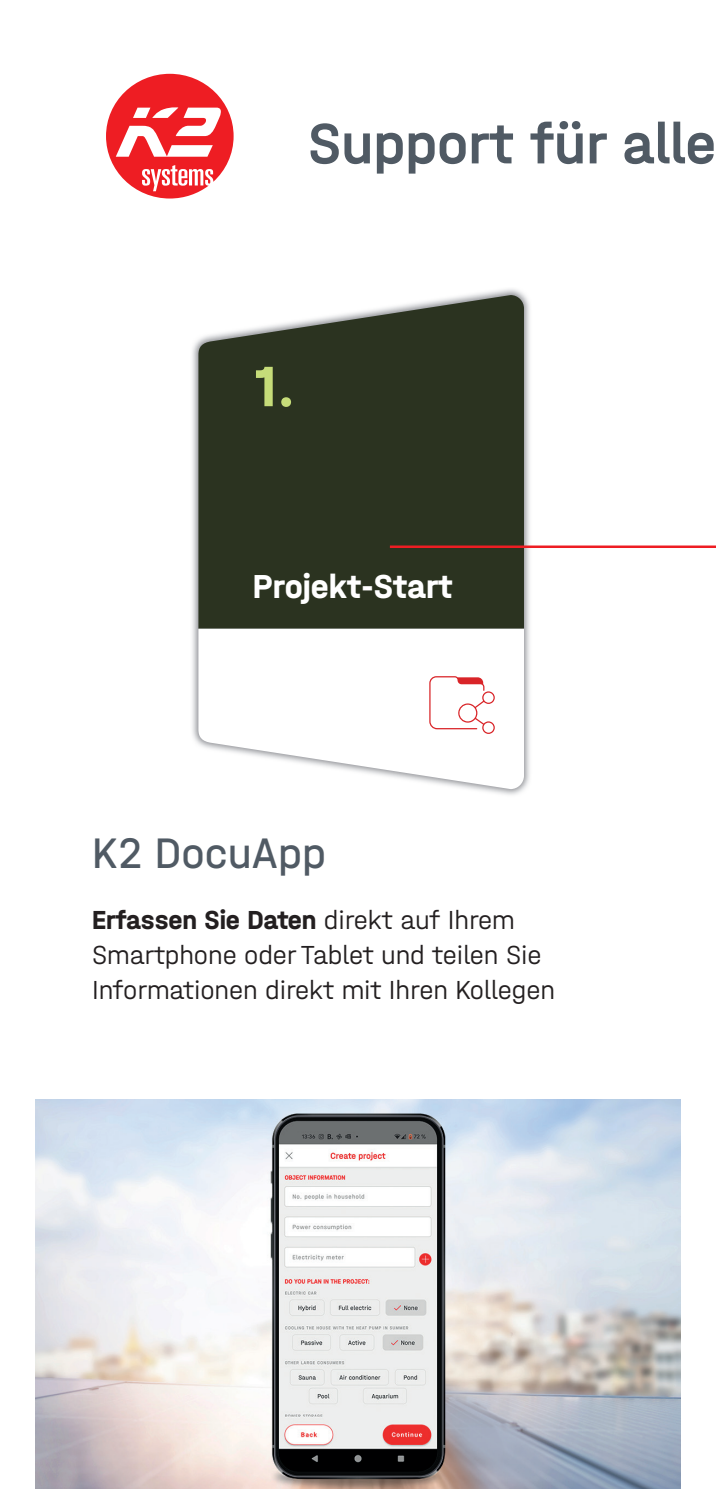
<style>
.page{position:relative;width:716px;height:1489px;background:#fff}
.page>*{position:absolute;margin:0;border:0;box-sizing:border-box;transform-origin:0 0}
.t1{font:60px "K2 Halvar Mittelschrift Medium";color:#505a64}
.t2{font:60px "K2 Halvar Mittelschrift Bold";color:#c6dc79}
.t3{font:45px "K2 Halvar Mittelschrift Regular";color:#505a64}
.t4{font:35px "K2 Halvar Mittelschrift Bold";color:#fff}
.t5{font:27.5px/35px "K2 Halvar Mittelschrift Light";letter-spacing:-.005em;color:#231f20}
.t6{font:27.5px "K2 Halvar Mittelschrift Bold";letter-spacing:-.005em;color:#231f20}
.s1{font-family:"K2 Halvar Mittelschrift Light"}
</style>
<div class="page">
<svg style="left:106px;top:74px;width:128px;height:124px"></svg>
<img style="left:192px;top:289px;width:338px;height:506px">
<svg style="left:198px;top:295px;width:326px;height:333px;background:#39402e"></svg>
<svg style="left:198px;top:628px;width:326px;height:161px"></svg>
<svg style="left:429px;top:676px;width:66px;height:58px"></svg>
<hr style="left:390px;top:545px;width:326px;height:3px;background:#ee1d23">
<img style="left:35px;top:1099px;width:645px;height:389px">
<h1 class="t1" style="left:308px;top:107px;width:409px">Support für alle</h1>
<h1 class="t2" style="left:254px;top:349px;width:42px">1.</h1>
<p class="t4" style="left:253px;top:564px;width:201px">Projekt-Start</p>
<h2 class="t3" style="left:92px;top:826px;width:235px">K2 DocuApp</h2>
<p class="t6" style="left:92px;top:902px;width:424px">Erfassen Sie Daten <span class="s1">direkt auf Ihrem</span></p>
<p class="t5" style="left:92px;top:936px;width:464px">Smartphone oder Tablet und teilen Sie<br>Informationen direkt mit Ihren Kollegen</p>
</div>
